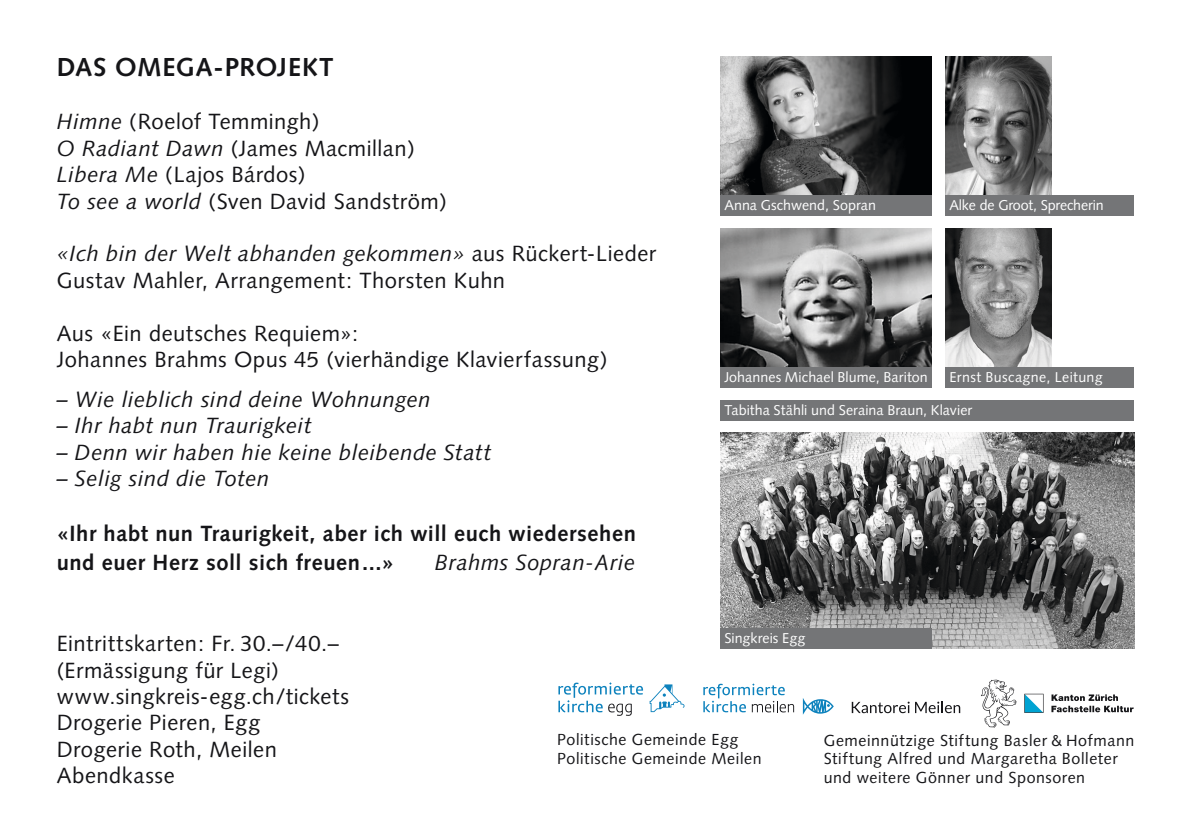
<style>
.page{position:relative;width:1191px;height:840px;background:#fff}
.page>*{position:absolute;margin:0;border:0;box-sizing:border-box;transform-origin:0 0}
.t1{font:700 26px "Syntax";letter-spacing:.02em;color:#151518}
.t2{font:22px/26.4px "Syntax";letter-spacing:.025em;color:#151518}
.t3{font:italic 22px "Syntax";letter-spacing:.02em;color:#151518}
.t4{font:700 22px/28.8px "Syntax";letter-spacing:.025em;color:#151518}
.t5{font:16px/18.6px "Syntax";letter-spacing:.035em;color:#151518}
.t6{font:14.2px "Syntax";letter-spacing:.005em;color:#fff}
.t7{font:14.2px "Syntax";letter-spacing:.025em;color:#fff}
.s1{font-style:italic}
</style>
<div class="page">
<img style="left:720px;top:57px;width:211px;height:138px">
<img style="left:720px;top:228px;width:211px;height:139px">
<img style="left:945px;top:228px;width:106px;height:139px">
<img style="left:720px;top:432px;width:414px;height:216px">
<img style="left:945px;top:57px;width:106px;height:138px">
<svg style="left:703px;top:683px;width:91px;height:29px"></svg>
<svg style="left:803px;top:698px;width:30px;height:16px"></svg>
<svg style="left:558px;top:682px;width:85px;height:33px"></svg>
<svg style="left:649px;top:684px;width:36px;height:27px"></svg>
<div style="left:945px;top:367px;width:189px;height:20px;background:#747577"></div>
<div style="left:720px;top:367px;width:211px;height:20px;background:#747577"></div>
<div style="left:720px;top:195px;width:211px;height:21px;background:#747577"></div>
<div style="left:720px;top:627px;width:211px;height:21px;background:#747577"></div>
<svg style="left:851px;top:701px;width:58px;height:11px"></svg>
<svg style="left:915px;top:701px;width:45px;height:11px"></svg>
<svg style="left:1051px;top:694px;width:82px;height:18px"></svg>
<svg style="left:981px;top:679px;width:35px;height:48px"></svg>
<svg style="left:1024px;top:693px;width:19px;height:19px"></svg>
<div style="left:720px;top:400px;width:414px;height:20px;background:#747577"></div>
<div style="left:945px;top:195px;width:189px;height:21px;background:#747577"></div>
<p class="t1" style="left:57px;top:53px;width:278px">DAS OMEGA-PROJEKT</p>
<p class="t2" style="left:57px;top:108px;width:392px"><span class="s1">Himne</span> (Roelof Temmingh)<br><span class="s1">O Radiant Dawn</span> (James Macmillan)<br><span class="s1">Libera Me</span> (Lajos Bárdos)<br><span class="s1">To see a world</span> (Sven David Sandström)</p>
<p class="t2" style="left:57px;top:240px;width:601px"><span class="s1">«Ich bin der Welt abhanden gekommen»</span> aus Rückert-Lieder<br>Gustav Mahler, Arrangement: Thorsten Kuhn</p>
<p class="t2" style="left:57px;top:320px;width:552px">Aus «Ein deutsches Requiem»:<br>Johannes Brahms Opus 45 (vierhändige Klavierfassung)</p>
<p class="t3" style="left:57px;top:386px;width:375px">– Wie lieblich sind deine Wohnungen</p>
<p class="t3" style="left:57px;top:412px;width:256px">– Ihr habt nun Traurigkeit</p>
<p class="t3" style="left:57px;top:439px;width:436px">– Denn wir haben hie keine bleibende Statt</p>
<p class="t3" style="left:57px;top:465px;width:214px">– Selig sind die Toten</p>
<p class="t4" style="left:57px;top:519px;width:580px">«Ihr habt nun Traurigkeit, aber ich will euch wiedersehen und euer Herz soll sich freuen...»</p>
<p class="t3" style="left:435px;top:549px;width:202px">Brahms Sopran-Arie</p>
<p class="t6" style="left:724px;top:197px;width:153px">Anna Gschwend, Sopran</p>
<p class="t6" style="left:949px;top:197px;width:156px">Alke de Groot, Sprecherin</p>
<p class="t6" style="left:724px;top:368px;width:205px">Johannes Michael Blume, Bariton</p>
<p class="t7" style="left:949px;top:369px;width:155px">Ernst Buscagne, Leitung</p>
<p class="t6" style="left:724px;top:401px;width:249px">Tabitha Stähli und Seraina Braun, Klavier</p>
<p class="t2" style="left:57px;top:630px;width:294px">Eintrittskarten: Fr. 30.–/40.– (Ermässigung für Legi) www.singkreis-egg.ch/tickets<br>Drogerie Pieren, Egg<br>Drogerie Roth, Meilen<br>Abendkasse</p>
<p class="t6" style="left:724px;top:629px;width:82px">Singkreis Egg</p>
<p class="t5" style="left:557px;top:729px;width:206px;line-height:19.2px">Politische Gemeinde Egg<br>Politische Gemeinde Meilen</p>
<p class="t5" style="left:823px;top:730px;width:312px">Gemeinnützige Stiftung Basler &amp; Hofmann<br>Stiftung Alfred und Margaretha Bolleter und weitere Gönner und Sponsoren</p>
</div>
